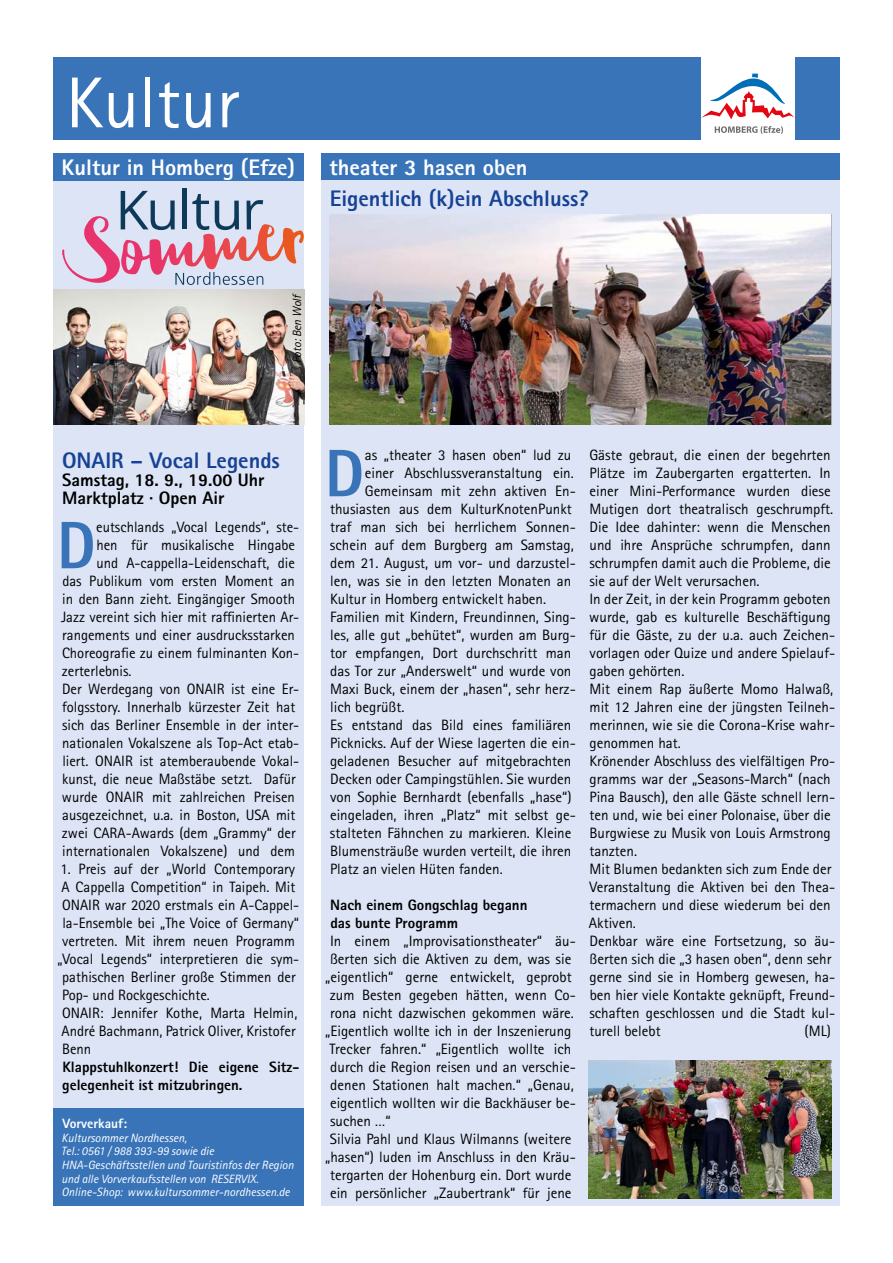
<style>
.page{position:relative;width:893px;height:1263px;background:#fff}
.page>*{position:absolute;margin:0;border:0;box-sizing:border-box;transform-origin:0 0}
.t1{font:72px "Rotis Sans Serif";color:#fff}
.t2{font:800 67.2px "Rotis Sans Serif";color:#3974b9}
.t3{font:800 22.5px "Rotis Sans Serif";color:#164194}
.t4{font:800 22.5px "Rotis Sans Serif";color:#fff}
.t5{font:800 18px/18px "Rotis Sans Serif";color:#000}
.t6{font:15px/18px "Rotis Sans Serif";color:#000}
.t7{font:800 15px/18px "Rotis Sans Serif";color:#000}
.t8{font:800 13.5px "Rotis Sans Serif";color:#fff}
.t9{font:italic 12px/13.5px "Rotis Sans Serif";color:#fff}
.t10{font:italic 12px "Rotis Sans Serif";color:#000}
</style>
<div class="page">
<div style="left:53px;top:57px;width:787px;height:83px;background:#3974b9"></div>
<div style="left:701px;top:57px;width:94px;height:94px;background:#fff"></div>
<svg style="left:715px;top:126px;width:68px;height:8px"></svg>
<svg style="left:701px;top:74px;width:94px;height:45px"></svg>
<div style="left:53px;top:180px;width:251px;height:1025px;background:#dce4f5"></div>
<hr style="left:183px;top:188px;width:4px;height:41px;background:#0e3a5a">
<svg style="left:62px;top:191px;width:201px;height:94px"></svg>
<div style="left:53px;top:153px;width:251px;height:27px;background:#3974b9"></div>
<div style="left:321px;top:153px;width:519px;height:27px;background:#3974b9"></div>
<img style="left:53px;top:289px;width:251px;height:135px">
<div style="left:53px;top:1108px;width:251px;height:97px;background:#3974b9"></div>
<div style="left:321px;top:180px;width:519px;height:1025px;background:#dce4f5"></div>
<img style="left:330px;top:214px;width:501px;height:210px">
<img style="left:589px;top:1061px;width:242px;height:137px">
<h1 class="t1" style="left:66px;top:60px;width:175px">Kultur</h1>
<h3 class="t4" style="left:62px;top:153px;width:235px">Kultur in Homberg (Efze)</h3>
<h3 class="t4" style="left:330px;top:153px;width:199px">theater 3 hasen oben</h3>
<h3 class="t3" style="left:330px;top:184px;width:261px">Eigentlich (k)ein Abschluss?</h3>
<p class="t10" style="left:290px;top:363px;width:71px;rotate:-90deg">Foto: Ben Wolf</p>
<h3 class="t3" style="left:62px;top:446px;width:219px">ONAIR – Vocal Legends</h3>
<p class="t5" style="left:62px;top:471px;width:204px">Samstag, 18. 9., 19.00 Uhr<br>Marktplatz · Open Air</p>
<h2 class="t2" style="left:57px;top:503px;width:41px">D</h2>
<p class="t6" style="left:96px;top:518px;width:205px">eutschlands „Vocal Legends“, ste-</p>
<p class="t6" style="left:96px;top:536px;width:200px">hen für musikalische Hingabe</p>
<p class="t6" style="left:96px;top:554px;width:200px">und A-cappella-Leidenschaft, die</p>
<p class="t6" style="left:62px;top:572px;width:234px">das Publikum vom ersten Moment an</p>
<p class="t6" style="left:62px;top:590px;width:234px">in den Bann zieht. Eingängiger Smooth</p>
<p class="t6" style="left:61px;top:608px;width:240px">Jazz vereint sich hier mit raffinierten Ar-</p>
<p class="t6" style="left:62px;top:626px;width:234px">rangements und einer ausdrucksstarken</p>
<p class="t6" style="left:62px;top:644px;width:239px">Choreografie zu einem fulminanten Kon-</p>
<p class="t6" style="left:62px;top:662px;width:71px">zerterlebnis.</p>
<p class="t6" style="left:62px;top:680px;width:239px">Der Werdegang von ONAIR ist eine Er-</p>
<p class="t6" style="left:62px;top:698px;width:235px">folgsstory. Innerhalb kürzester Zeit hat</p>
<p class="t6" style="left:62px;top:716px;width:239px">sich das Berliner Ensemble in der inter-</p>
<p class="t6" style="left:62px;top:734px;width:239px">nationalen Vokalszene als Top-Act etab-</p>
<p class="t6" style="left:62px;top:752px;width:238px">liert. ONAIR ist atemberaubende Vokal-</p>
<p class="t6" style="left:62px;top:770px;width:235px">kunst, die neue Maßstäbe setzt. Dafür</p>
<p class="t6" style="left:62px;top:788px;width:234px">wurde ONAIR mit zahlreichen Preisen</p>
<p class="t6" style="left:62px;top:806px;width:235px">ausgezeichnet, u.a. in Boston, USA mit</p>
<p class="t6" style="left:62px;top:824px;width:235px">zwei CARA-Awards (dem „Grammy“ der</p>
<p class="t6" style="left:62px;top:842px;width:234px">internationalen Vokalszene) und dem</p>
<p class="t6" style="left:60px;top:860px;width:236px">1. Preis auf der „World Contemporary</p>
<p class="t6" style="left:62px;top:878px;width:235px">A Cappella Competition“ in Taipeh. Mit</p>
<p class="t6" style="left:62px;top:896px;width:239px">ONAIR war 2020 erstmals ein A-Cappel-</p>
<p class="t6" style="left:62px;top:914px;width:238px">la-Ensemble bei „The Voice of Germany“</p>
<p class="t6" style="left:62px;top:932px;width:234px">vertreten. Mit ihrem neuen Programm</p>
<p class="t6" style="left:57px;top:950px;width:243px">„Vocal Legends“ interpretieren die sym-</p>
<p class="t6" style="left:62px;top:968px;width:235px">pathischen Berliner große Stimmen der</p>
<p class="t6" style="left:62px;top:986px;width:149px">Pop- und Rockgeschichte.</p>
<p class="t6" style="left:62px;top:1004px;width:237px">ONAIR: Jennifer Kothe, Marta Helmin,</p>
<p class="t6" style="left:62px;top:1022px;width:236px">André Bachmann, Patrick Oliver, Kristofer</p>
<p class="t6" style="left:62px;top:1040px;width:31px">Benn</p>
<p class="t7" style="left:62px;top:1058px;width:237px">Klappstuhlkonzert! Die eigene Sitz&shy;gelegenheit ist mitzubringen.</p>
<p class="t8" style="left:62px;top:1115px;width:66px">Vorverkauf:</p>
<p class="t9" style="left:61px;top:1131px;width:234px">Kultursommer Nordhessen,<br>Tel.: 0561 / 988 393-99 sowie die HNA-Geschäftsstellen und Touristinfos der Region und alle Vorverkaufsstellen von RESERVIX.<br>Online-Shop: www.kultursommer-nordhessen.de</p>
<h2 class="t2" style="left:324px;top:431px;width:41px">D</h2>
<p class="t6" style="left:365px;top:446px;width:208px">as „theater 3 hasen oben“ lud zu</p>
<p class="t6" style="left:365px;top:464px;width:211px">einer Abschlussveranstaltung ein.</p>
<p class="t6" style="left:365px;top:482px;width:212px">Gemeinsam mit zehn aktiven En-</p>
<p class="t6" style="left:330px;top:500px;width:243px">thusiasten aus dem KulturKnotenPunkt</p>
<p class="t6" style="left:330px;top:518px;width:247px">traf man sich bei herrlichem Sonnen-</p>
<p class="t6" style="left:330px;top:536px;width:245px">schein auf dem Burgberg am Samstag,</p>
<p class="t6" style="left:330px;top:554px;width:247px">dem 21. August, um vor- und darzustel-</p>
<p class="t6" style="left:330px;top:572px;width:243px">len, was sie in den letzten Monaten an</p>
<p class="t6" style="left:330px;top:590px;width:218px">Kultur in Homberg entwickelt haben.</p>
<p class="t6" style="left:330px;top:608px;width:247px">Familien mit Kindern, Freundinnen, Sing-</p>
<p class="t6" style="left:330px;top:626px;width:247px">les, alle gut „behütet“, wurden am Burg-</p>
<p class="t6" style="left:330px;top:644px;width:243px">tor empfangen, Dort durchschritt man</p>
<p class="t6" style="left:330px;top:662px;width:243px">das Tor zur „Anderswelt“ und wurde von</p>
<p class="t6" style="left:330px;top:680px;width:247px">Maxi Buck, einem der „hasen“, sehr herz-</p>
<p class="t6" style="left:330px;top:698px;width:76px">lich begrüßt.</p>
<p class="t6" style="left:330px;top:716px;width:243px">Es entstand das Bild eines familiären</p>
<p class="t6" style="left:330px;top:734px;width:247px">Picknicks. Auf der Wiese lagerten die ein-</p>
<p class="t6" style="left:330px;top:752px;width:243px">geladenen Besucher auf mitgebrachten</p>
<p class="t6" style="left:330px;top:770px;width:243px">Decken oder Campingstühlen. Sie wurden</p>
<p class="t6" style="left:330px;top:788px;width:243px">von Sophie Bernhardt (ebenfalls „hase“)</p>
<p class="t6" style="left:330px;top:806px;width:247px">eingeladen, ihren „Platz“ mit selbst ge-</p>
<p class="t6" style="left:330px;top:824px;width:243px">stalteten Fähnchen zu markieren. Kleine</p>
<p class="t6" style="left:330px;top:842px;width:243px">Blumensträuße wurden verteilt, die ihren</p>
<p class="t6" style="left:330px;top:860px;width:174px">Platz an vielen Hüten fanden.</p>
<p class="t7" style="left:330px;top:896px;width:199px">Nach einem Gongschlag begann das bunte Programm</p>
<p class="t6" style="left:330px;top:932px;width:247px">In einem „Improvisationstheater“ äu-</p>
<p class="t6" style="left:330px;top:950px;width:243px">ßerten sich die Aktiven zu dem, was sie</p>
<p class="t6" style="left:325px;top:968px;width:248px">„eigentlich“ gerne entwickelt, geprobt</p>
<p class="t6" style="left:330px;top:986px;width:247px">zum Besten gegeben hätten, wenn Co-</p>
<p class="t6" style="left:330px;top:1004px;width:245px">rona nicht dazwischen gekommen wäre.</p>
<p class="t6" style="left:325px;top:1022px;width:248px">„Eigentlich wollte ich in der Inszenierung</p>
<p class="t6" style="left:329px;top:1040px;width:243px">Trecker fahren.“ „Eigentlich wollte ich</p>
<p class="t6" style="left:330px;top:1058px;width:247px">durch die Region reisen und an verschie-</p>
<p class="t6" style="left:330px;top:1076px;width:245px">denen Stationen halt machen.“ „Genau,</p>
<p class="t6" style="left:330px;top:1094px;width:247px">eigentlich wollten wir die Backhäuser be-</p>
<p class="t6" style="left:330px;top:1112px;width:62px">suchen …“</p>
<p class="t6" style="left:330px;top:1130px;width:243px">Silvia Pahl und Klaus Wilmanns (weitere</p>
<p class="t6" style="left:325px;top:1148px;width:252px">„hasen“) luden im Anschluss in den Kräu-</p>
<p class="t6" style="left:330px;top:1166px;width:243px">tergarten der Hohenburg ein. Dort wurde</p>
<p class="t6" style="left:330px;top:1184px;width:243px">ein persönlicher „Zaubertrank“ für jene</p>
<p class="t6" style="left:589px;top:446px;width:248px">Gäste gebraut, die einen der begehrten Plätze im Zaubergarten ergatterten. In einer Mini-Performance wurden diese Mutigen dort theatralisch geschrumpft.<br>Die Idee dahinter: wenn die Menschen und ihre Ansprüche schrumpfen, dann schrumpfen damit auch die Probleme, die sie auf der Welt verursachen.<br>In der Zeit, in der kein Programm geboten wurde, gab es kulturelle Beschäftigung für die Gäste, zu der u.a. auch Zeichen&shy;vorlagen oder Quize und andere Spielauf&shy;gaben gehörten.<br>Mit einem Rap äußerte Momo Halwaß, mit 12 Jahren eine der jüngsten Teilneh&shy;merinnen, wie sie die Corona-Krise wahr&shy;genommen hat.<br>Krönender Abschluss des vielfältigen Pro&shy;gramms war der „Seasons-March“ (nach Pina Bausch), den alle Gäste schnell lern&shy;ten und, wie bei einer Polonaise, über die Burgwiese zu Musik von Louis Armstrong tanzten.<br>Mit Blumen bedankten sich zum Ende der Veranstaltung die Aktiven bei den Thea&shy;termachern und diese wiederum bei den Aktiven.<br>Denkbar wäre eine Fortsetzung, so äu&shy;ßerten sich die „3 hasen oben“, denn sehr gerne sind sie in Homberg gewesen, ha&shy;ben hier viele Kontakte geknüpft, Freund&shy;schaften geschlossen und die Stadt kul&shy;turell belebt</p>
<p class="t6" style="left:805px;top:1022px;width:28px">(ML)</p>
</div>
